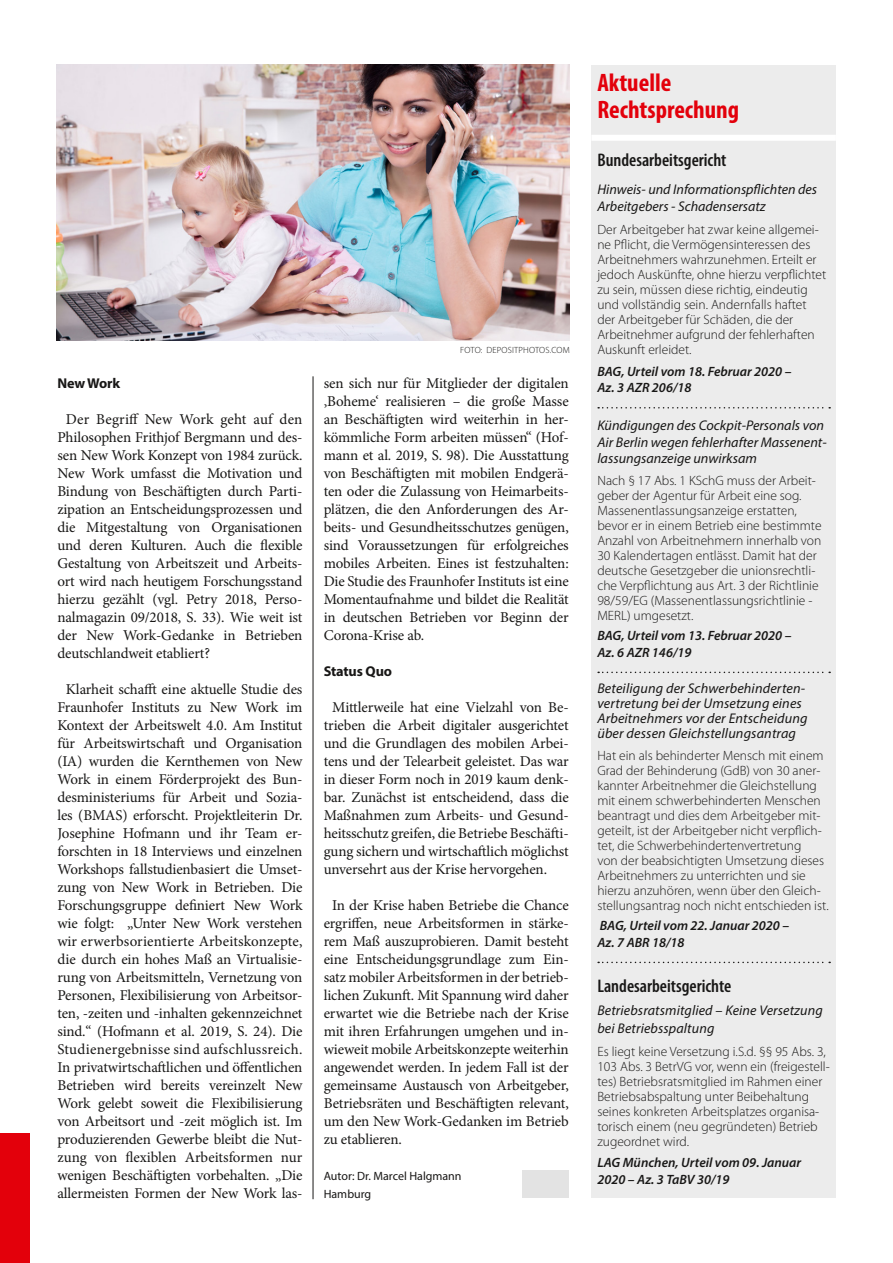
<style>
.page{position:relative;width:893px;height:1263px;background:#fff}
.page>*{position:absolute;margin:0;border:0;box-sizing:border-box;transform-origin:0 0}
.klein_head{font:700 condensed 25.35px/27px "Myriad Pro";color:#e3000b}
.gerichte{font:600 condensed 18.3px "Myriad Pro";color:#181716}
.lt_gross{font:15px/18px "Minion Pro";letter-spacing:-.01em;color:#181716;text-align:justify}
.vz_gross{font:700 14.25px "Myriad Pro";letter-spacing:-.01em;color:#181716}
.fall{font:italic 14.1px/15px "Myriad Pro";letter-spacing:.01em;color:#181716}
.gerichte-2{font:italic 14.1px/16.5px "Myriad Pro";color:#181716}
.fall-2{font:300 13.5px/15px "Myriad Pro";color:#181716}
.gerichte-3{font:300 13.5px/15px "Myriad Pro";color:#181716}
.urteil{font:italic 600 13.5px/16.5px "Myriad Pro";color:#181716}
.lt_gross-2{font:12px/18px "Myriad Pro";color:#181716}
.t1{font:300 9px "Myriad Pro";letter-spacing:.02em;color:#181716}
</style>
<div class="page">
<div style="left:0;top:1133px;width:30px;height:130px;background:#e3000b"></div>
<hr style="left:313px;top:376px;width:1px;height:823px;background:#181716">
<div style="left:591px;top:65px;width:245px;height:1174px;background:#ececec"></div>
<div style="left:591px;top:135px;width:245px;height:6px;background:#fff"></div>
<svg style="left:598px;top:407px;width:232px;height:1px"></svg>
<svg style="left:598px;top:672px;width:232px;height:1px"></svg>
<svg style="left:598px;top:962px;width:232px;height:1px"></svg>
<div style="left:581px;top:1198px;width:312px;height:65px;background:#fff"></div>
<div style="left:522px;top:1170px;width:47px;height:28px;background:#e3e3e3"></div>
<img style="left:57px;top:65px;width:513px;height:276px">
<p class="vz_gross" style="left:57px;top:374px;width:64px">New Work</p>
<p class="lt_gross" style="left:57px;top:410px;width:247px;text-indent:9px">Der Begriff New Work geht auf den Philosophen Frithjof Bergmann und des&shy;sen New Work Konzept von 1984 zurück.<br>New Work umfasst die Motivation und Bindung von Beschäftigten durch Parti&shy;zipation an Entscheidungsprozessen und die Mitgestaltung von Organisationen und deren Kulturen. Auch die flexible Gestaltung von Arbeitszeit und Arbeits&shy;ort wird nach heutigem Forschungsstand hierzu gezählt (vgl. Petry 2018, Perso&shy;nalmagazin 09/2018, S. 33). Wie weit ist der New Work-Gedanke in Betrieben deutschlandweit etabliert?</p>
<p class="lt_gross" style="left:57px;top:680px;width:247px;text-align:center">Klarheit schafft eine aktuelle Studie des Fraunhofer Instituts zu New Work im Kontext der Arbeitswelt 4.0. Am Institut für Arbeitswirtschaft und Organisation (IA) wurden die Kernthemen von New Work in einem Förderprojekt des Bun&shy;desministeriums für Arbeit und Sozia&shy;les (BMAS) erforscht. Projektleiterin Dr.<br>Josephine Hofmann und ihr Team er&shy;forschten in 18 Interviews und einzelnen Workshops fallstudienbasiert die Umset&shy;zung von New Work in Betrieben. Die Forschungsgruppe definiert New Work wie folgt: „Unter New Work verstehen wir erwerbsorientierte Arbeitskonzepte, die durch ein hohes Maß an Virtualisie&shy;rung von Arbeitsmitteln, Vernetzung von Personen, Flexibilisierung von Arbeitsor&shy;ten, -zeiten und -inhalten gekennzeichnet sind.“ (Hofmann et al. 2019, S. 24). Die Studienergebnisse sind aufschlussreich.<br>In privatwirtschaftlichen und öffentlichen Betrieben wird bereits vereinzelt New Work gelebt soweit die Flexibilisierung von Arbeitsort und -zeit möglich ist. Im produzierenden Gewerbe bleibt die Nut&shy;zung von flexiblen Arbeitsformen nur wenigen Beschäftigten vorbehalten. „Die allermeisten Formen der New Work las-</p>
<p class="t1" style="left:460px;top:345px;width:111px">FOTO: DEPOSITPHOTOS.COM</p>
<p class="lt_gross" style="left:324px;top:374px;width:247px">sen sich nur für Mitglieder der digitalen ‚Boheme‘ realisieren – die große Masse an Beschäftigten wird weiterhin in her&shy;kömmliche Form arbeiten müssen“ (Hof&shy;mann et al. 2019, S. 98). Die Ausstattung von Beschäftigten mit mobilen Endgerä&shy;ten oder die Zulassung von Heimarbeits&shy;plätzen, die den Anforderungen des Ar&shy;beits- und Gesundheitsschutzes genügen, sind Voraussetzungen für erfolgreiches mobiles Arbeiten. Eines ist festzuhalten:<br>Die Studie des Fraunhofer Instituts ist eine Momentaufnahme und bildet die Realität in deutschen Betrieben vor Beginn der Corona-Krise ab.</p>
<p class="vz_gross" style="left:324px;top:662px;width:70px">Status Quo</p>
<p class="lt_gross" style="left:324px;top:698px;width:247px;text-indent:9px">Mittlerweile hat eine Vielzahl von Be&shy;trieben die Arbeit digitaler ausgerichtet und die Grundlagen des mobilen Arbei&shy;tens und der Telearbeit geleistet. Das war in dieser Form noch in 2019 kaum denk&shy;bar. Zunächst ist entscheidend, dass die Maßnahmen zum Arbeits- und Gesund&shy;heitsschutz greifen, die Betriebe Beschäfti&shy;gung sichern und wirtschaftlich möglichst unversehrt aus der Krise hervorgehen.</p>
<p class="lt_gross" style="left:324px;top:896px;width:247px;text-indent:9px">In der Krise haben Betriebe die Chance ergriffen, neue Arbeitsformen in stärke&shy;rem Maß auszuprobieren. Damit besteht eine Entscheidungsgrundlage zum Ein&shy;satz mobiler Arbeitsformen in der betrieb&shy;lichen Zukunft. Mit Spannung wird daher erwartet wie die Betriebe nach der Krise mit ihren Erfahrungen umgehen und in&shy;wieweit mobile Arbeitskonzepte weiterhin angewendet werden. In jedem Fall ist der gemeinsame Austausch von Arbeitgeber, Betriebsräten und Beschäftigten relevant, um den New Work-Gedanken im Betrieb zu etablieren.</p>
<p class="lt_gross-2" style="left:324px;top:1167px;width:139px">Autor: Dr. Marcel Halgmann<br>Hamburg</p>
<p class="klein_head" style="left:597px;top:69px;width:143px">Aktuelle<br>Rechtsprechung</p>
<p class="gerichte" style="left:597px;top:149px;width:131px">Bundesarbeitsgericht</p>
<p class="gerichte-2" style="left:597px;top:181px;width:221px">Hinweis- und Informationspflichten des<br>Arbeitgebers - Schadensersatz</p>
<p class="gerichte-3" style="left:597px;top:222px;width:230px">Der Arbeitgeber hat zwar keine allgemei&shy;ne Pflicht, die Vermögensinteressen des Arbeitnehmers wahrzunehmen. Erteilt er jedoch Auskünfte, ohne hierzu verpflichtet zu sein, müssen diese richtig, eindeutig und vollständig sein. Andernfalls haftet der Arbeitgeber für Schäden, die der Arbeitnehmer aufgrund der fehlerhaften Auskunft erleidet.</p>
<p class="urteil" style="left:597px;top:363px;width:196px">BAG, Urteil vom 18. Februar 2020 –<br>Az. 3 AZR 206/18</p>
<p class="fall" style="left:597px;top:417px;width:231px;line-height:16.5px">Kündigungen des Cockpit-Personals von<br>Air Berlin wegen fehlerhafter Massenent&shy;lassungsanzeige unwirksam</p>
<p class="fall-2" style="left:597px;top:473px;width:226px">Nach § 17 Abs. 1 KSchG muss der Arbeit&shy;geber der Agentur für Arbeit eine sog.<br>Massenentlassungsanzeige erstatten, bevor er in einem Betrieb eine bestimmte Anzahl von Arbeitnehmern innerhalb von 30 Kalendertagen entlässt. Damit hat der deutsche Gesetzgeber die unionsrechtli&shy;che Verpflichtung aus Art. 3 der Richtlinie 98/59/EG (Massenentlassungsrichtlinie - MERL) umgesetzt.</p>
<p class="urteil" style="left:597px;top:627px;width:196px">BAG, Urteil vom 13. Februar 2020 –<br>Az. 6 AZR 146/19</p>
<p class="fall" style="left:597px;top:681px;width:212px">Beteiligung der Schwerbehinderten&shy;vertretung bei der Umsetzung eines Arbeitnehmers vor der Entscheidung über dessen Gleichstellungsantrag</p>
<p class="fall-2" style="left:597px;top:748px;width:233px">Hat ein als behinderter Mensch mit einem Grad der Behinderung (GdB) von 30 aner&shy;kannter Arbeitnehmer die Gleichstellung mit einem schwerbehinderten Menschen beantragt und dies dem Arbeitgeber mit&shy;geteilt, ist der Arbeitgeber nicht verpflich&shy;tet, die Schwerbehindertenvertretung<br>von der beabsichtigten Umsetzung dieses Arbeitnehmers zu unterrichten und sie hierzu anzuhören, wenn über den Gleich&shy;stellungsantrag noch nicht entschieden ist.</p>
<p class="urteil" style="left:597px;top:917px;width:193px">BAG, Urteil vom 22. Januar 2020 –<br>Az. 7 ABR 18/18</p>
<p class="gerichte" style="left:597px;top:974px;width:135px">Landesarbeitsgerichte</p>
<p class="gerichte-2" style="left:597px;top:1002px;width:227px;line-height:17.4px">Betriebsratsmitglied – Keine Versetzung bei Betriebsspaltung</p>
<p class="fall-2" style="left:597px;top:1043px;width:234px">Es liegt keine Versetzung i.S.d. §§ 95 Abs. 3, 103 Abs. 3 BetrVG vor, wenn ein (freigestell&shy;tes) Betriebsratsmitglied im Rahmen einer Betriebsabspaltung unter Beibehaltung seines konkreten Arbeitsplatzes organisa&shy;torisch einem (neu gegründeten) Betrieb zugeordnet wird.</p>
<p class="urteil" style="left:597px;top:1154px;width:205px">LAG München, Urteil vom 09. Januar<br>2020 – Az. 3 TaBV 30/19</p>
</div>
